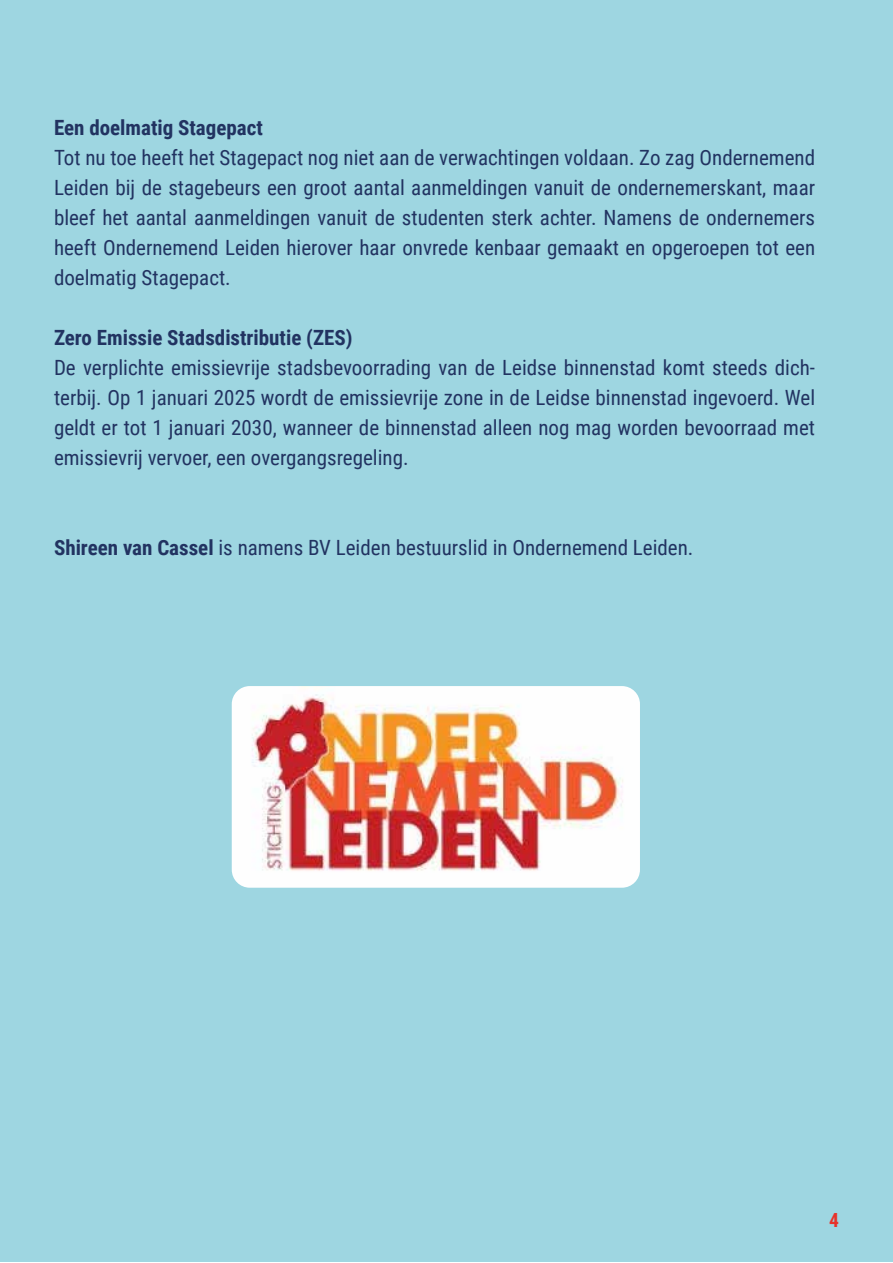
<style>
.page{position:relative;width:893px;height:1263px;background:#fff}
.page>*{position:absolute;margin:0;border:0;box-sizing:border-box;transform-origin:0 0}
.t1{font:21px/30px "Roboto Condensed";color:#223361;text-align:justify}
.t2{font:700 21px "Roboto Condensed";color:#223361}
.t3{font:700 19.5px "Roboto Condensed";color:#e7332a}
.s1{font-weight:700}
</style>
<div class="page">
<div style="left:0;top:1px;width:893px;height:1261px;background:#9ed6e1"></div>
<img style="left:232px;top:686px;width:408px;height:202px">
<p class="t2" style="left:54px;top:113px;width:210px">Een doelmatig Stagepact</p>
<p class="t1" style="left:54px;top:142px;width:763px">Tot nu toe heeft het Stagepact nog niet aan de verwachtingen voldaan. Zo zag Ondernemend Leiden bij de stagebeurs een groot aantal aanmeldingen vanuit de ondernemerskant, maar bleef het aantal aanmeldingen vanuit de studenten sterk achter. Namens de ondernemers heeft Ondernemend Leiden hierover haar onvrede kenbaar gemaakt en opgeroepen tot een doelmatig Stagepact.</p>
<p class="t2" style="left:54px;top:323px;width:300px">Zero Emissie Stadsdistributie (ZES)</p>
<p class="t1" style="left:54px;top:352px;width:763px">De verplichte emissievrije stadsbevoorrading van de Leidse binnenstad komt steeds dich&shy;terbij. Op 1 januari 2025 wordt de emissievrije zone in de Leidse binnenstad ingevoerd. Wel geldt er tot 1 januari 2030, wanneer de binnenstad alleen nog mag worden bevoorraad met emissievrij vervoer, een overgangsregeling.</p>
<p class="t1" style="left:54px;top:532px;width:641px"><span class="s1">Shireen van Cassel</span> is namens BV Leiden bestuurslid in Ondernemend Leiden.</p>
<p class="t3" style="left:829px;top:1206px;width:11px">4</p>
</div>
